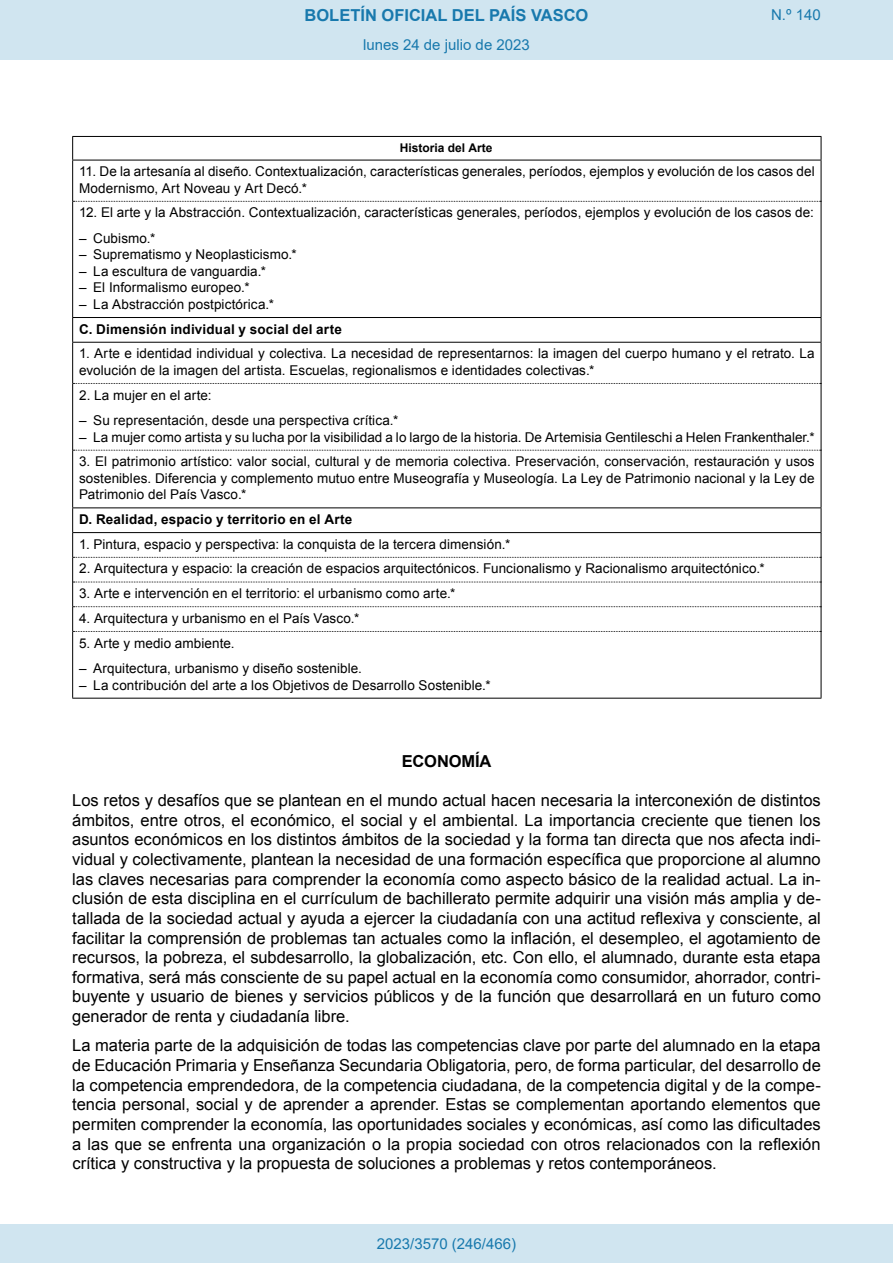
<style>
.page{position:relative;width:893px;height:1263px;background:#fff}
.page>*{position:absolute;margin:0;border:0;box-sizing:border-box;transform-origin:0 0}
.t1{font:16.5px/19.6px "Arial";color:#000;text-align:justify}
.t2{font:700 16.5px "Arial";color:#1879ad}
.t3{font:700 16.5px "Arial";letter-spacing:-.01em;color:#000}
.Paginacion_Centro{font:15px "Arial";color:#1879ad}
.t4{font:13.5px/16.5px "Arial";letter-spacing:.005em;color:#000}
.t5{font:700 13.5px/24.8px "Arial";letter-spacing:.015em;color:#000}
.t6{font:700 12px "Arial";color:#000}
.s1{font-weight:400}
</style>
<div class="page">
<hr style="left:72px;top:160px;width:749px;height:1px;background:#000">
<svg style="left:73px;top:201px;width:748px;height:1px"></svg>
<svg style="left:73px;top:383px;width:748px;height:1px"></svg>
<svg style="left:73px;top:450px;width:748px;height:1px"></svg>
<hr style="left:72px;top:136px;width:749px;height:1px;background:#000">
<svg style="left:72px;top:137px;width:1px;height:23px"></svg>
<svg style="left:821px;top:137px;width:1px;height:23px"></svg>
<hr style="left:72px;top:160px;width:1px;height:41px;background:#000">
<hr style="left:821px;top:160px;width:1px;height:41px;background:#000">
<hr style="left:72px;top:201px;width:1px;height:116px;background:#000">
<hr style="left:821px;top:201px;width:1px;height:116px;background:#000">
<hr style="left:72px;top:343px;width:1px;height:40px;background:#000">
<hr style="left:821px;top:343px;width:1px;height:40px;background:#000">
<hr style="left:72px;top:383px;width:1px;height:67px;background:#000">
<hr style="left:821px;top:383px;width:1px;height:67px;background:#000">
<hr style="left:72px;top:450px;width:1px;height:57px;background:#000">
<hr style="left:821px;top:450px;width:1px;height:57px;background:#000">
<hr style="left:72px;top:631px;width:1px;height:67px;background:#000">
<hr style="left:821px;top:631px;width:1px;height:67px;background:#000">
<hr style="left:72px;top:698px;width:749px;height:1px;background:#000">
<hr style="left:72px;top:317px;width:749px;height:1px;background:#000">
<svg style="left:72px;top:318px;width:1px;height:24px"></svg>
<svg style="left:821px;top:318px;width:1px;height:24px"></svg>
<hr style="left:72px;top:342px;width:749px;height:1px;background:#000">
<hr style="left:72px;top:507px;width:749px;height:1px;background:#000">
<svg style="left:72px;top:508px;width:750px;height:124px"></svg>
<hr style="left:72px;top:532px;width:749px;height:1px;background:#000">
<div style="left:0;top:0;width:893px;height:60px;background:#d0e5f0"></div>
<div style="left:0;top:1225px;width:893px;height:38px;background:#d0e5f0"></div>
<p class="t2" style="left:305px;top:3px;width:285px">BOLETÍN OFICIAL DEL PAÍS VASCO</p>
<p class="Paginacion_Centro" style="left:771px;top:5px;width:51px">N.º 140</p>
<p class="Paginacion_Centro" style="left:363px;top:35px;width:168px">lunes 24 de julio de 2023</p>
<p class="t6" style="left:400px;top:139px;width:94px">Historia del Arte</p>
<p class="t4" style="left:79px;top:163px;width:737px">11. De la artesanía al diseño. Contextualización, características generales, períodos, ejemplos y evolución de los casos del<br>Modernismo, Art Noveau y Art Decó.*</p>
<p class="t4" style="left:79px;top:205px;width:736px">12. El arte y la Abstracción. Contextualización, características generales, períodos, ejemplos y evolución de los casos de:</p>
<p class="t4" style="left:79px;top:230px;width:78px">– Cubismo.*</p>
<p class="t4" style="left:79px;top:247px;width:219px">– Suprematismo y Neoplasticismo.*</p>
<p class="t4" style="left:79px;top:263px;width:189px">– La escultura de vanguardia.*</p>
<p class="t4" style="left:79px;top:280px;width:172px">– El Informalismo europeo.*</p>
<p class="t5" style="left:79px;top:292px;width:265px"><span class="s1">– La Abstracción postpictórica.*<br></span>C. Dimensión individual y social del arte</p>
<p class="t4" style="left:79px;top:346px;width:737px">1. Arte e identidad individual y colectiva. La necesidad de representarnos: la imagen del cuerpo humano y el retrato. La evolución de la imagen del artista. Escuelas, regionalismos e identidades colectivas.*</p>
<p class="t4" style="left:79px;top:387px;width:134px">2. La mujer en el arte:</p>
<p class="t4" style="left:79px;top:412px;width:321px">– Su representación, desde una perspectiva crítica.*</p>
<p class="t4" style="left:79px;top:429px;width:737px">– La mujer como artista y su lucha por la visibilidad a lo largo de la historia. De Artemisia Gentileschi a Helen Frankenthaler.*</p>
<p class="t4" style="left:79px;top:453px;width:737px;text-align:justify">3. El patrimonio artístico: valor social, cultural y de memoria colectiva. Preservación, conservación, restauración y usos sostenibles. Diferencia y complemento mutuo entre Museografía y Museología. La Ley de Patrimonio nacional y la Ley de Patrimonio del País Vasco.*</p>
<p class="t5" style="left:79px;top:507px;width:275px">D. Realidad, espacio y territorio en el Arte</p>
<p class="t4" style="left:79px;top:536px;width:433px">1. Pintura, espacio y perspectiva: la conquista de la tercera dimensión.*</p>
<p class="t4" style="left:79px;top:561px;width:687px">2. Arquitectura y espacio: la creación de espacios arquitectónicos. Funcionalismo y Racionalismo arquitectónico.*</p>
<p class="t4" style="left:79px;top:585px;width:378px">3. Arte e intervención en el territorio: el urbanismo como arte.*</p>
<p class="t4" style="left:79px;top:610px;width:282px">4. Arquitectura y urbanismo en el País Vasco.*</p>
<p class="t4" style="left:79px;top:635px;width:157px">5. Arte y medio ambiente.</p>
<p class="t4" style="left:79px;top:660px;width:284px">– Arquitectura, urbanismo y diseño sostenible.</p>
<p class="t4" style="left:79px;top:677px;width:413px">– La contribución del arte a los Objetivos de Desarrollo Sostenible.*</p>
<p class="t3" style="left:402px;top:750px;width:91px">ECONOMÍA</p>
<p class="t1" style="left:72px;top:791px;width:750px">Los retos y desafíos que se plantean en el mundo actual hacen necesaria la interconexión de distintos ámbitos, entre otros, el económico, el social y el ambiental. La importancia creciente que tienen los asuntos económicos en los distintos ámbitos de la sociedad y la forma tan directa que nos afecta indi&shy;vidual y colectivamente, plantean la necesidad de una formación específica que proporcione al alumno las claves necesarias para comprender la economía como aspecto básico de la realidad actual. La in&shy;clusión de esta disciplina en el currículum de bachillerato permite adquirir una visión más amplia y de&shy;tallada de la sociedad actual y ayuda a ejercer la ciudadanía con una actitud reflexiva y consciente, al facilitar la comprensión de problemas tan actuales como la inflación, el desempleo, el agotamiento de recursos, la pobreza, el subdesarrollo, la globalización, etc. Con ello, el alumnado, durante esta etapa formativa, será más consciente de su papel actual en la economía como consumidor, ahorrador, contri&shy;buyente y usuario de bienes y servicios públicos y de la función que desarrollará en un futuro como generador de renta y ciudadanía libre.</p>
<p class="t1" style="left:72px;top:1036px;width:750px">La materia parte de la adquisición de todas las competencias clave por parte del alumnado en la etapa de Educación Primaria y Enseñanza Secundaria Obligatoria, pero, de forma particular, del desarrollo de la competencia emprendedora, de la competencia ciudadana, de la competencia digital y de la compe&shy;tencia personal, social y de aprender a aprender. Estas se complementan aportando elementos que permiten comprender la economía, las oportunidades sociales y económicas, así como las dificultades a las que se enfrenta una organización o la propia sociedad con otros relacionados con la reflexión crítica y constructiva y la propuesta de soluciones a problemas y retos contemporáneos.</p>
<p class="Paginacion_Centro" style="left:377px;top:1234px;width:141px">2023/3570 (246/466)</p>
</div>
